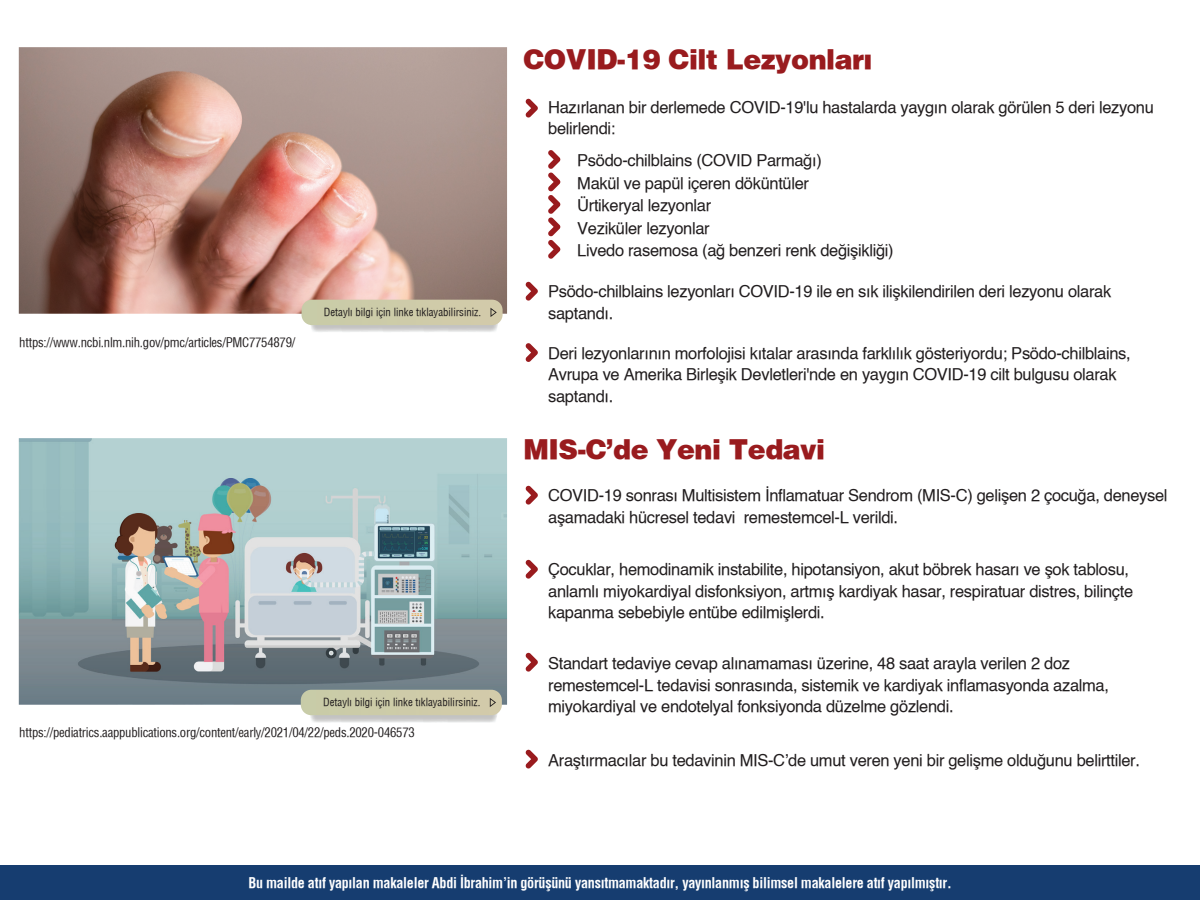
<style>
.page{position:relative;width:1200px;height:900px;background:#fff}
.page>*{position:absolute;margin:0;border:0;box-sizing:border-box;transform-origin:0 0}
.t1{font:27px "Helvetica X Black";letter-spacing:-.02em;color:#991b1e}
.t2{font:16.5px/21.5px "Helvetica X Book";letter-spacing:-.02em;color:#211d1e}
.t3{font:14.25px "Helvetica Condensed X Bold";letter-spacing:-.02em;color:#fff}
.t4{font:12.75px "Helvetica T Condenced";letter-spacing:-.02em;color:#211d1e}
.t5{font:10.8px "Helvetica Condensed X Book";color:#211d1e}
</style>
<div class="page">
<div style="left:0;top:866px;width:1200px;height:34px;background:#163d70"></div>
<img style="left:19px;top:47px;width:488px;height:267px">
<img style="left:311px;top:325px;width:187px;height:7px">
<div style="left:302px;top:300px;width:201px;height:25px;background:#cecba9"></div>
<svg style="left:525px;top:486px;width:13px;height:19px"></svg>
<svg style="left:525px;top:560px;width:13px;height:19px"></svg>
<svg style="left:525px;top:653px;width:13px;height:19px"></svg>
<svg style="left:525px;top:750px;width:13px;height:19px"></svg>
<svg style="left:525px;top:99px;width:13px;height:19px"></svg>
<svg style="left:548px;top:150px;width:12px;height:109px"></svg>
<svg style="left:525px;top:282px;width:13px;height:19px"></svg>
<svg style="left:525px;top:343px;width:13px;height:19px"></svg>
<img style="left:19px;top:438px;width:488px;height:267px">
<img style="left:310px;top:715px;width:187px;height:8px">
<div style="left:301px;top:690px;width:201px;height:25px;background:#cecba9"></div>
<p class="t4" style="left:19px;top:335px;width:278px">https://www.ncbi.nlm.nih.gov/pmc/articles/PMC7754879/</p>
<p class="t5" style="left:324px;top:305px;width:159px">Detaylı bilgi için linke tıklayabilirsiniz.</p>
<p class="t5" style="left:323px;top:696px;width:159px">Detaylı bilgi için linke tıklayabilirsiniz.</p>
<p class="t4" style="left:19px;top:725px;width:397px">https://pediatrics.aappublications.org/content/early/2021/04/22/peds.2020-046573</p>
<h1 class="t1" style="left:524px;top:42px;width:351px">COVID-19 Cilt Lezyonları</h1>
<p class="t2" style="left:548px;top:97px;width:607px">Hazırlanan bir derlemede COVID-19'lu hastalarda yaygın olarak görülen 5 deri lezyonu belirlendi:</p>
<p class="t2" style="left:577px;top:150px;width:318px;line-height:22.5px">Psödo-chilblains (COVID Parmağı)<br>Makül ve papül içeren döküntüler<br>Ürtikeryal lezyonlar<br>Veziküler lezyonlar<br>Livedo rasemosa (ağ benzeri renk değişikliği)</p>
<p class="t2" style="left:548px;top:282px;width:565px">Psödo-chilblains lezyonları COVID-19 ile en sık ilişkilendirilen deri lezyonu olarak saptandı.</p>
<p class="t2" style="left:548px;top:343px;width:584px">Deri lezyonlarının morfolojisi kıtalar arasında farklılık gösteriyordu; Psödo-chilblains,<br>Avrupa ve Amerika Birleşik Devletleri'nde en yaygın COVID-19 cilt bulgusu olarak saptandı.</p>
<h1 class="t1" style="left:524px;top:432px;width:303px">MIS-C’de Yeni Tedavi</h1>
<p class="t2" style="left:548px;top:486px;width:621px">COVID-19 sonrası Multisistem İnflamatuar Sendrom (MIS-C) gelişen 2 çocuğa, deneysel aşamadaki hücresel tedavi remestemcel-L verildi.</p>
<p class="t2" style="left:548px;top:560px;width:587px">Çocuklar, hemodinamik instabilite, hipotansiyon, akut böbrek hasarı ve şok tablosu, anlamlı miyokardiyal disfonksiyon, artmış kardiyak hasar, respiratuar distres, bilinçte kapanma sebebiyle entübe edilmişlerdi.</p>
<p class="t2" style="left:548px;top:654px;width:562px">Standart tedaviye cevap alınamaması üzerine, 48 saat arayla verilen 2 doz remestemcel-L tedavisi sonrasında, sistemik ve kardiyak inflamasyonda azalma, miyokardiyal ve endotelyal fonksiyonda düzelme gözlendi.</p>
<p class="t2" style="left:548px;top:751px;width:593px">Araştırmacılar bu tedavinin MIS-C’de umut veren yeni bir gelişme olduğunu belirttiler.</p>
<p class="t3" style="left:248px;top:874px;width:705px">Bu mailde atıf yapılan makaleler Abdi İbrahim’in görüşünü yansıtmamaktadır, yayınlanmış bilimsel makalelere atıf yapılmıştır.</p>
</div>
